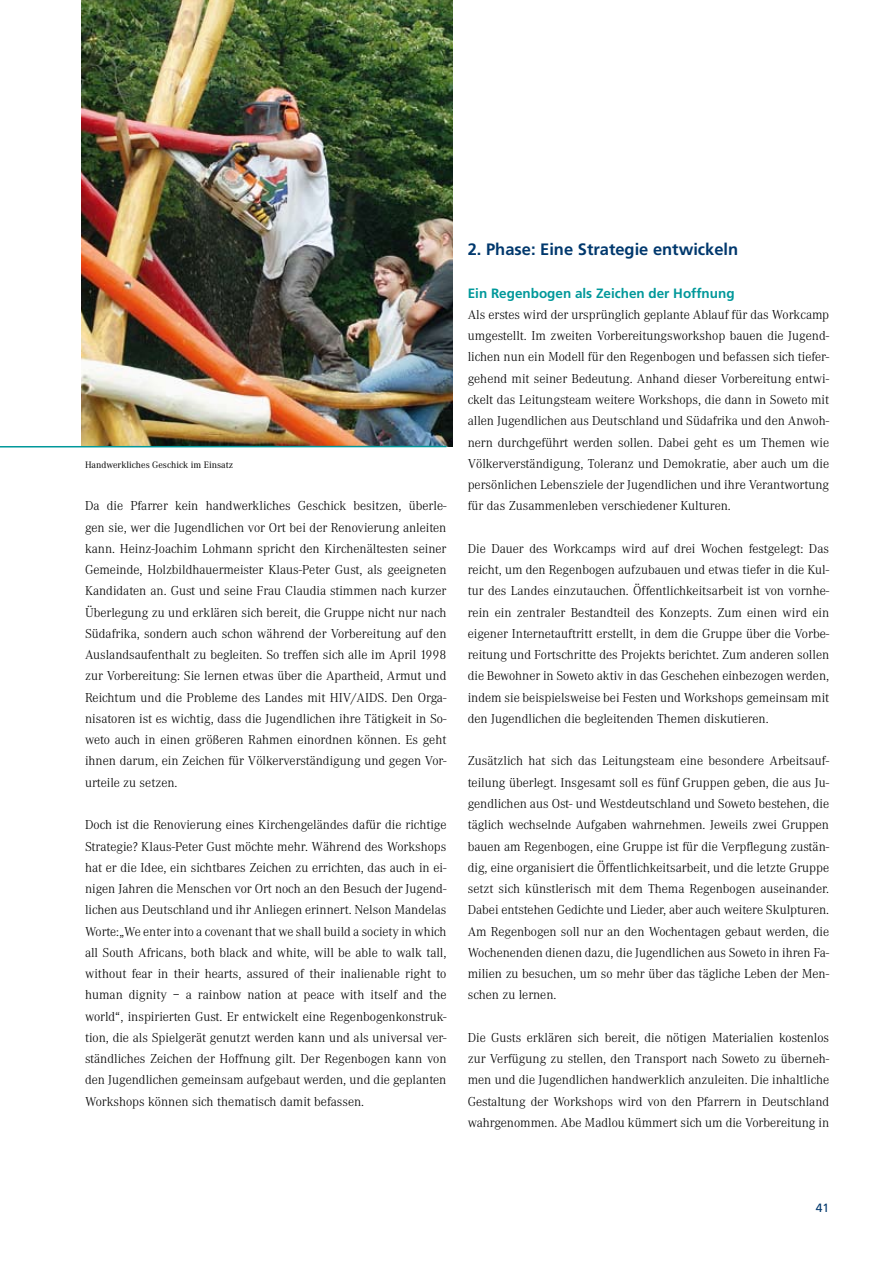
<style>
.page{position:relative;width:893px;height:1263px;background:#fff}
.page>*{position:absolute;margin:0;border:0;box-sizing:border-box;transform-origin:0 0}
.t1{font:700 16.5px "Frutiger";color:#00386d}
.t2{font:300 13.5px/21.3px "Corporate A";color:#000;text-align:justify}
.t3{font:700 13.5px "Frutiger";color:#00989a}
.t4{font:12px "Frutiger";color:#00386d}
.t5{font:9.75px "Corporate A";color:#000}
</style>
<div class="page">
<img style="left:82px;top:0;width:371px;height:446px">
<svg style="left:0;top:445px;width:448px;height:3px"></svg>
<p class="t5" style="left:85px;top:459px;width:150px">Handwerkliches Geschick im Einsatz</p>
<p class="t2" style="left:85px;top:495px;width:363px">Da die Pfarrer kein handwerkliches Geschick besitzen, überle&shy;gen sie, wer die Jugendlichen vor Ort bei der Renovierung anleiten kann. Heinz-Joachim Lohmann spricht den Kirchenältesten seiner Gemeinde, Holzbildhauermeister Klaus-Peter Gust, als geeigneten Kandidaten an. Gust und seine Frau Claudia stimmen nach kurzer Überlegung zu und erklären sich bereit, die Gruppe nicht nur nach Südafrika, sondern auch schon während der Vorbereitung auf den Auslandsaufenthalt zu begleiten. So treffen sich alle im April 1998 zur Vorbereitung: Sie lernen etwas über die Apartheid, Armut und Reichtum und die Probleme des Landes mit HIV/AIDS. Den Orga&shy;nisatoren ist es wichtig, dass die Jugendlichen ihre Tätigkeit in So&shy;weto auch in einen größeren Rahmen einordnen können. Es geht ihnen darum, ein Zeichen für Völkerverständigung und gegen Vor&shy;urteile zu setzen.</p>
<p class="t2" style="left:85px;top:814px;width:363px">Doch ist die Renovierung eines Kirchengeländes dafür die richtige Strategie? Klaus-Peter Gust möchte mehr. Während des Workshops hat er die Idee, ein sichtbares Zeichen zu errichten, das auch in ei&shy;nigen Jahren die Menschen vor Ort noch an den Besuch der Jugend&shy;lichen aus Deutschland und ihr Anliegen erinnert. Nelson Mandelas Worte:„We enter into a covenant that we shall build a society in which all South Africans, both black and white, will be able to walk tall, without fear in their hearts, assured of their inalienable right to human dignity – a rainbow nation at peace with itself and the world“, inspirierten Gust. Er entwickelt eine Regenbogenkonstruk&shy;tion, die als Spielgerät genutzt werden kann und als universal ver&shy;ständliches Zeichen der Hoffnung gilt. Der Regenbogen kann von den Jugendlichen gemeinsam aufgebaut werden, und die geplanten Workshops können sich thematisch damit befassen.</p>
<p class="t1" style="left:468px;top:240px;width:272px">2. Phase: Eine Strategie entwickeln</p>
<p class="t3" style="left:468px;top:285px;width:268px">Ein Regenbogen als Zeichen der Hoffnung</p>
<p class="t2" style="left:468px;top:304px;width:363px">Als erstes wird der ursprünglich geplante Ablauf für das Workcamp umgestellt. Im zweiten Vorbereitungsworkshop bauen die Jugend&shy;lichen nun ein Modell für den Regenbogen und befassen sich tiefer&shy;gehend mit seiner Bedeutung. Anhand dieser Vorbereitung entwi&shy;ckelt das Leitungsteam weitere Workshops, die dann in Soweto mit allen Jugendlichen aus Deutschland und Südafrika und den Anwoh&shy;nern durchgeführt werden sollen. Dabei geht es um Themen wie Völkerverständigung, Toleranz und Demokratie, aber auch um die persönlichen Lebensziele der Jugendlichen und ihre Verantwortung für das Zusammenleben verschiedener Kulturen.</p>
<p class="t2" style="left:468px;top:538px;width:363px">Die Dauer des Workcamps wird auf drei Wochen festgelegt: Das reicht, um den Regenbogen aufzubauen und etwas tiefer in die Kul&shy;tur des Landes einzutauchen. Öffentlichkeitsarbeit ist von vornhe&shy;rein ein zentraler Bestandteil des Konzepts. Zum einen wird ein eigener Internetauftritt erstellt, in dem die Gruppe über die Vorbe&shy;reitung und Fortschritte des Projekts berichtet. Zum anderen sollen die Bewohner in Soweto aktiv in das Geschehen einbezogen werden, indem sie beispielsweise bei Festen und Workshops gemeinsam mit den Jugendlichen die begleitenden Themen diskutieren.</p>
<p class="t2" style="left:468px;top:751px;width:363px">Zusätzlich hat sich das Leitungsteam eine besondere Arbeitsauf&shy;teilung überlegt. Insgesamt soll es fünf Gruppen geben, die aus Ju&shy;gendlichen aus Ost- und Westdeutschland und Soweto bestehen, die täglich wechselnde Aufgaben wahrnehmen. Jeweils zwei Gruppen bauen am Regenbogen, eine Gruppe ist für die Verpflegung zustän&shy;dig, eine organisiert die Öffentlichkeitsarbeit, und die letzte Gruppe setzt sich künstlerisch mit dem Thema Regenbogen auseinander.<br>Dabei entstehen Gedichte und Lieder, aber auch weitere Skulpturen.<br>Am Regenbogen soll nur an den Wochentagen gebaut werden, die Wochenenden dienen dazu, die Jugendlichen aus Soweto in ihren Fa&shy;milien zu besuchen, um so mehr über das tägliche Leben der Men&shy;schen zu lernen.</p>
<p class="t2" style="left:468px;top:1027px;width:363px">Die Gusts erklären sich bereit, die nötigen Materialien kostenlos zur Verfügung zu stellen, den Transport nach Soweto zu überneh&shy;men und die Jugendlichen handwerklich anzuleiten. Die inhaltliche Gestaltung der Workshops wird von den Pfarrern in Deutschland wahrgenommen. Abe Madlou kümmert sich um die Vorbereitung in</p>
<p class="t4" style="left:816px;top:1201px;width:15px">41</p>
</div>
